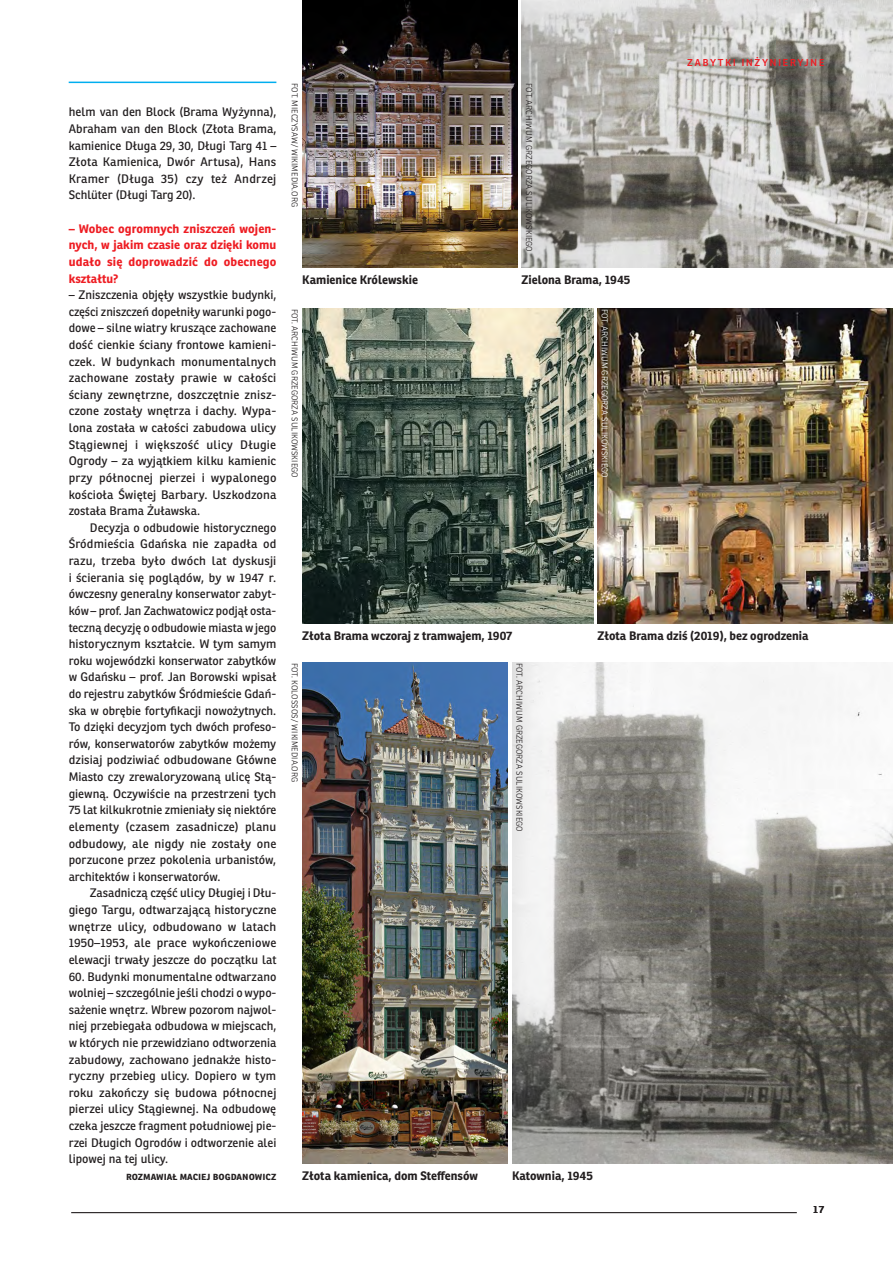
<style>
.page{position:relative;width:893px;height:1263px;background:#fff}
.page>*{position:absolute;margin:0;border:0;box-sizing:border-box;transform-origin:0 0}
.txt{font:12px/16.6px "Ronnia";color:#231f20;text-align:justify}
.txt-2{font:700 12px "Ronnia";color:#231f20}
.txt-3{font:700 12px/16.6px "Ronnia";letter-spacing:.005em;color:#ee1d23;text-align:justify}
.t1{font:12px "Ronnia";color:#ee1d23}
.txt_podpis_autor{font:700 10.5px "Ronnia";color:#231f20}
.fot_autor{font:300 8.25px "Ronnia";letter-spacing:.01em;color:#231f20}
.fot_autor-2{font:300 8.25px "Ronnia";letter-spacing:.01em;color:#fff}
</style>
<div class="page">
<hr style="left:71px;top:1212px;width:726px;height:1px;background:#231f20">
<img style="left:302px;top:0;width:215px;height:267px">
<img style="left:512px;top:663px;width:381px;height:501px">
<img style="left:522px;top:0;width:371px;height:267px">
<img style="left:597px;top:309px;width:296px;height:314px">
<img style="left:302px;top:309px;width:291px;height:314px">
<img style="left:302px;top:663px;width:206px;height:501px">
<hr style="left:69px;top:82px;width:207px;height:1px;background:#00aeef">
<p class="txt" style="left:69px;top:104px;width:209px">helm van den Block (Brama Wyżynna), Abraham van den Block (Złota Brama, kamienice Długa 29, 30, Długi Targ 41 – Złota Kamienica, Dwór Artusa), Hans Kramer (Długa 35) czy też Andrzej Schlüter (Długi Targ 20).</p>
<p class="txt-3" style="left:69px;top:220px;width:209px">– Wobec ogromnych zniszczeń wojen&shy;nych, w jakim czasie oraz dzięki komu udało się doprowadzić do obecnego kształtu?</p>
<p class="txt" style="left:69px;top:286px;width:209px">– Zniszczenia objęły wszystkie budynki, części zniszczeń dopełniły warunki pogo&shy;dowe – silne wiatry kruszące zachowane dość cienkie ściany frontowe kamieni&shy;czek. W budynkach monumentalnych zachowane zostały prawie w całości ściany zewnętrzne, doszczętnie znisz&shy;czone zostały wnętrza i dachy. Wypa&shy;lona została w całości zabudowa ulicy Stągiewnej i większość ulicy Długie Ogrody – za wyjątkiem kilku kamienic przy północnej pierzei i wypalonego kościoła Świętej Barbary. Uszkodzona została Brama Żuławska.</p>
<p class="txt" style="left:69px;top:519px;width:209px;text-indent:21px">Decyzja o odbudowie historycznego Śródmieścia Gdańska nie zapadła od razu, trzeba było dwóch lat dyskusji i ścierania się poglądów, by w 1947 r. ówczesny generalny konserwator zabyt&shy;ków – prof. Jan Zachwatowicz podjął osta&shy;teczną decyzję o odbudowie miasta w jego historycznym kształcie. W tym samym roku wojewódzki konserwator zabytków w Gdańsku – prof. Jan Borowski wpisał do rejestru zabytków Śródmieście Gdań&shy;ska w obrębie fortyfikacji nowożytnych.<br>To dzięki decyzjom tych dwóch profeso&shy;rów, konserwatorów zabytków możemy dzisiaj podziwiać odbudowane Główne Miasto czy zrewaloryzowaną ulicę Stą&shy;giewną. Oczywiście na przestrzeni tych 75 lat kilkukrotnie zmieniały się niektóre elementy (czasem zasadnicze) planu odbudowy, ale nigdy nie zostały one porzucone przez pokolenia urbanistów, architektów i konserwatorów.</p>
<p class="txt" style="left:69px;top:885px;width:209px;text-indent:21px">Zasadniczą część ulicy Długiej i Dłu&shy;giego Targu, odtwarzającą historyczne wnętrze ulicy, odbudowano w latach 1950–1953, ale prace wykończeniowe elewacji trwały jeszcze do początku lat</p>
<p class="txt" style="left:69px;top:968px;width:209px">60. Budynki monumentalne odtwarzano wolniej – szczególnie jeśli chodzi o wypo&shy;sażenie wnętrz. Wbrew pozorom najwol&shy;niej przebiegała odbudowa w miejscach, w których nie przewidziano odtworzenia zabudowy, zachowano jednakże histo&shy;ryczny przebieg ulicy. Dopiero w tym roku zakończy się budowa północnej pierzei ulicy Stągiewnej. Na odbudowę czeka jeszcze fragment południowej pie&shy;rzei Długich Ogrodów i odtworzenie alei lipowej na tej ulicy.</p>
<p class="txt_podpis_autor" style="left:126px;top:1169px;width:152px">Rozmawiał Maciej Bogdanowicz</p>
<p class="fot_autor" style="left:300px;top:83px;width:125px;rotate:90deg">FOT. MIECZYSAW/ WIKIMEDIA.ORG</p>
<p class="fot_autor" style="left:534px;top:83px;width:170px;rotate:90deg">FOT. ARCHIWUM GRZEGORZA SULIKOWSKIEGO</p>
<p class="txt-2" style="left:302px;top:272px;width:117px">Kamienice Królewskie</p>
<p class="txt-2" style="left:522px;top:272px;width:110px">Zielona Brama, 1945</p>
<p class="fot_autor" style="left:300px;top:309px;width:170px;rotate:90deg">FOT. ARCHIWUM GRZEGORZA SULIKOWSKIEGO</p>
<p class="fot_autor-2" style="left:610px;top:309px;width:170px;rotate:90deg">FOT. ARCHIWUM GRZEGORZA SULIKOWSKIEGO</p>
<p class="t1" style="left:687px;top:55px;width:8px">zabytki</p>
<p class="t1" style="left:741px;top:55px;width:2px">inżynieryjne</p>
<p class="txt-2" style="left:302px;top:628px;width:212px">Złota Brama wczoraj z tramwajem, 1907</p>
<p class="txt-2" style="left:597px;top:628px;width:213px">Złota Brama dziś (2019), bez ogrodzenia</p>
<p class="fot_autor" style="left:300px;top:663px;width:121px;rotate:90deg">FOT. KOLOSSOS/ WIKIMEDIA.ORG</p>
<p class="fot_autor" style="left:524px;top:663px;width:170px;rotate:90deg">FOT. ARCHIWUM GRZEGORZA SULIKOWSKIEGO</p>
<p class="txt-2" style="left:302px;top:1168px;width:177px">Złota kamienica, dom Steffensów</p>
<p class="txt-2" style="left:512px;top:1168px;width:83px">Katownia, 1945</p>
<p class="txt" style="left:813px;top:1200px;width:12px">17</p>
</div>
